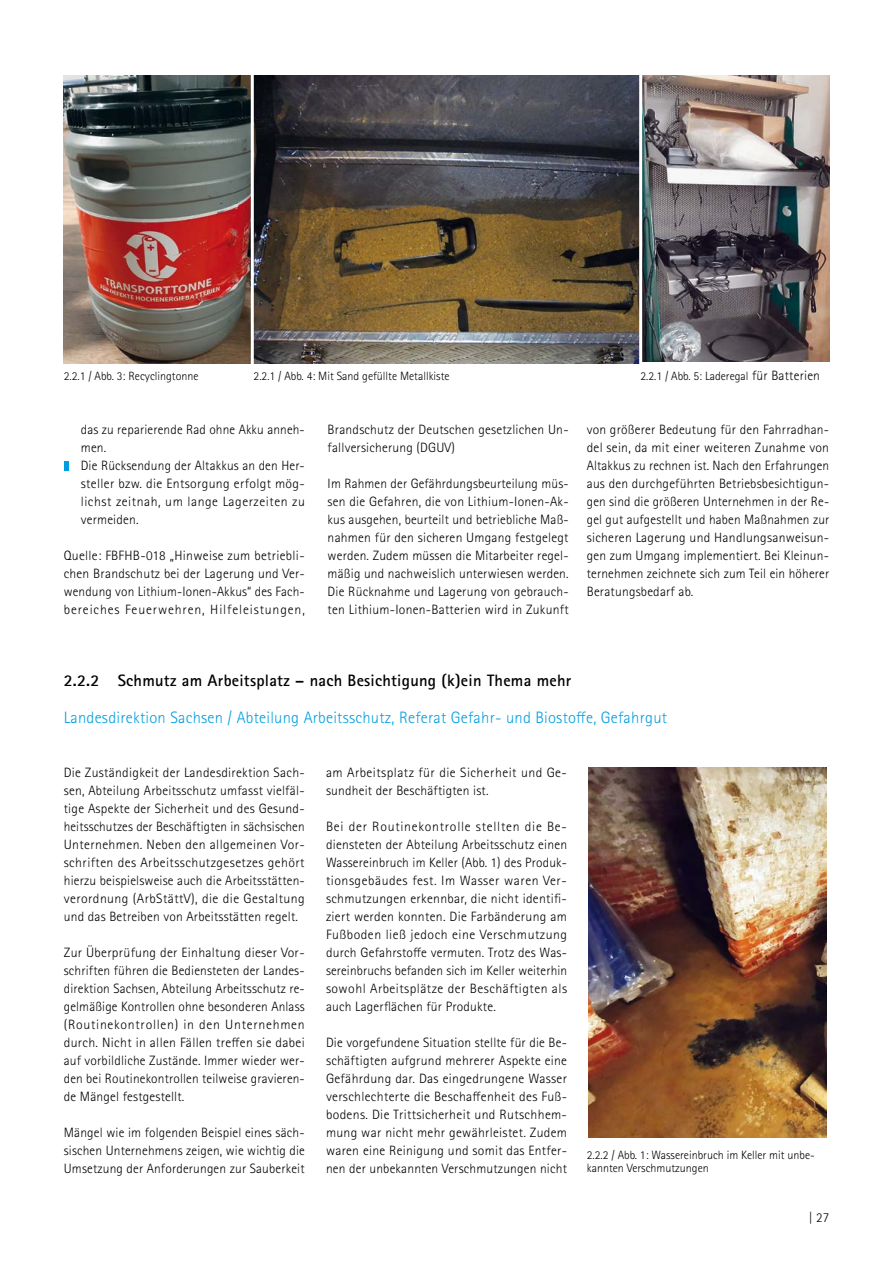
<style>
.page{position:relative;width:893px;height:1263px;background:#fff}
.page>*{position:absolute;margin:0;border:0;box-sizing:border-box;transform-origin:0 0}
.PAutor{font:300 16.5px "Rotis Sans Serif Pro";letter-spacing:.015em;color:#009ee0}
.t1{font:700 16.5px "Rotis Sans Serif Std";letter-spacing:.015em;color:#000}
.PEinzug{font:300 13.5px/18px "Rotis Sans Serif Pro";letter-spacing:.015em;color:#000;text-align:justify}
.PEinzug-2{font:300 13.5px/18px "Rotis Sans Serif Pro";letter-spacing:.035em;color:#000}
.t2{font:300 13.5px "Rotis Sans Serif 45";color:#000}
.Figure{font:300 12px/13.5px "Rotis Sans Serif Pro";color:#000}
.s1{font-size:13.5px}
</style>
<div class="page">
<svg style="left:64px;top:461px;width:4px;height:9px"></svg>
<img style="left:64px;top:75px;width:575px;height:289px">
<img style="left:642px;top:75px;width:187px;height:286px">
<hr style="left:251px;top:67px;width:3px;height:307px;background:#fff">
<img style="left:588px;top:767px;width:239px;height:370px">
<p class="Figure" style="left:64px;top:370px;width:136px">2.2.1 / Abb. 3: Recyclingtonne</p>
<p class="Figure" style="left:254px;top:370px;width:197px">2.2.1 / Abb. 4: Mit Sand gefüllte Metallkiste</p>
<p class="Figure" style="left:640px;top:370px;width:181px">2.2.1 / Abb. 5: Laderegal <span class="s1">für Batterien</span></p>
<p class="PEinzug" style="left:81px;top:421px;width:225px">das zu reparierende Rad ohne Akku anneh&shy;men.</p>
<p class="PEinzug" style="left:81px;top:457px;width:226px">Die Rücksendung der Altakkus an den Her&shy;steller bzw. die Entsorgung erfolgt mög&shy;lichst zeitnah, um lange Lagerzeiten zu vermeiden.</p>
<p class="PEinzug" style="left:64px;top:547px;width:243px">Quelle: FBFHB-018 „Hinweise zum betriebli&shy;chen Brandschutz bei der Lagerung und Ver&shy;wendung von Lithium-Ionen-Akkus“ des Fach&shy;bereiches Feuerwehren, Hilfeleistungen,</p>
<p class="PEinzug" style="left:328px;top:421px;width:242px">Brandschutz der Deutschen gesetzlichen Un&shy;fallversicherung (DGUV)</p>
<p class="PEinzug" style="left:328px;top:475px;width:243px">Im Rahmen der Gefährdungsbeurteilung müs&shy;sen die Gefahren, die von Lithium-Ionen-Ak&shy;kus ausgehen, beurteilt und betriebliche Maß&shy;nahmen für den sicheren Umgang festgelegt werden. Zudem müssen die Mitarbeiter regel&shy;mäßig und nachweislich unterwiesen werden.</p>
<p class="PEinzug" style="left:328px;top:583px;width:242px">Die Rücknahme und Lagerung von gebrauch&shy;ten Lithium-Ionen-Batterien wird in Zukunft</p>
<p class="PEinzug" style="left:587px;top:421px;width:244px">von größerer Bedeutung für den Fahrradhan&shy;del sein, da mit einer weiteren Zunahme von Altakkus zu rechnen ist. Nach den Erfahrungen aus den durchgeführten Betriebsbesichtigun&shy;gen sind die größeren Unternehmen in der Re&shy;gel gut aufgestellt und haben Maßnahmen zur sicheren Lagerung und Handlungsanweisun&shy;gen zum Umgang implementiert. Bei Kleinun&shy;ternehmen zeichnete sich zum Teil ein höherer Beratungsbedarf ab.</p>
<h5 class="t1" style="left:64px;top:670px;width:509px">2.2.2 Schmutz am Arbeitsplatz – nach Besichtigung (k)ein Thema mehr</h5>
<p class="PAutor" style="left:64px;top:707px;width:605px">Landesdirektion Sachsen / Abteilung Arbeitsschutz, Referat Gefahr- und Biostoffe, Gefahrgut</p>
<p class="PEinzug" style="left:64px;top:763px;width:242px">Die Zuständigkeit der Landesdirektion Sach&shy;sen, Abteilung Arbeitsschutz umfasst vielfäl&shy;tige Aspekte der Sicherheit und des Gesund&shy;heitsschutzes der Beschäftigten in sächsischen Unternehmen. Neben den allgemeinen Vor&shy;schriften des Arbeitsschutzgesetzes gehört hierzu beispielsweise auch die Arbeitsstätten&shy;verordnung (ArbStättV), die die Gestaltung und das Betreiben von Arbeitsstätten regelt.</p>
<p class="PEinzug" style="left:64px;top:943px;width:242px">Zur Überprüfung der Einhaltung dieser Vor&shy;schriften führen die Bediensteten der Landes&shy;direktion Sachsen, Abteilung Arbeitsschutz re&shy;gelmäßige Kontrollen ohne besonderen Anlass (Routinekontrollen) in den Unternehmen durch. Nicht in allen Fällen treffen sie dabei auf vorbildliche Zustände. Immer wieder wer&shy;den bei Routinekontrollen teilweise gravieren&shy;de Mängel festgestellt.</p>
<p class="PEinzug" style="left:64px;top:1123px;width:243px">Mängel wie im folgenden Beispiel eines säch&shy;sischen Unternehmens zeigen, wie wichtig die Umsetzung der Anforderungen zur Sauberkeit</p>
<p class="PEinzug-2" style="left:326px;top:763px;width:242px">am Arbeitsplatz für die Sicherheit und Ge&shy;sundheit der Beschäftigten ist.</p>
<p class="PEinzug" style="left:326px;top:817px;width:243px;text-align:left">Bei der Routinekontrolle stellten die Be&shy;diensteten der Abteilung Arbeitsschutz einen Wassereinbruch im Keller (Abb. 1) des Produk&shy;tionsgebäudes fest. Im Wasser waren Ver&shy;schmutzungen erkennbar, die nicht identifi&shy;ziert werden konnten. Die Farbänderung am Fußboden ließ jedoch eine Verschmutzung durch Gefahrstoffe vermuten. Trotz des Was&shy;sereinbruchs befanden sich im Keller weiterhin sowohl Arbeitsplätze der Beschäftigten als auch Lagerflächen für Produkte.</p>
<p class="PEinzug" style="left:326px;top:1033px;width:243px;text-align:left">Die vorgefundene Situation stellte für die Be&shy;schäftigten aufgrund mehrerer Aspekte eine Gefährdung dar. Das eingedrungene Wasser verschlechterte die Beschaffenheit des Fuß&shy;bodens. Die Trittsicherheit und Rutschhem&shy;mung war nicht mehr gewährleistet. Zudem waren eine Reinigung und somit das Entfer&shy;nen der unbekannten Verschmutzungen nicht</p>
<p class="Figure" style="left:587px;top:1148px;width:229px">2.2.2 / Abb. 1: Wassereinbruch im Keller mit unbe&shy;kannten Verschmutzungen</p>
<p class="t2" style="left:808px;top:1209px;width:22px">| 27</p>
</div>
